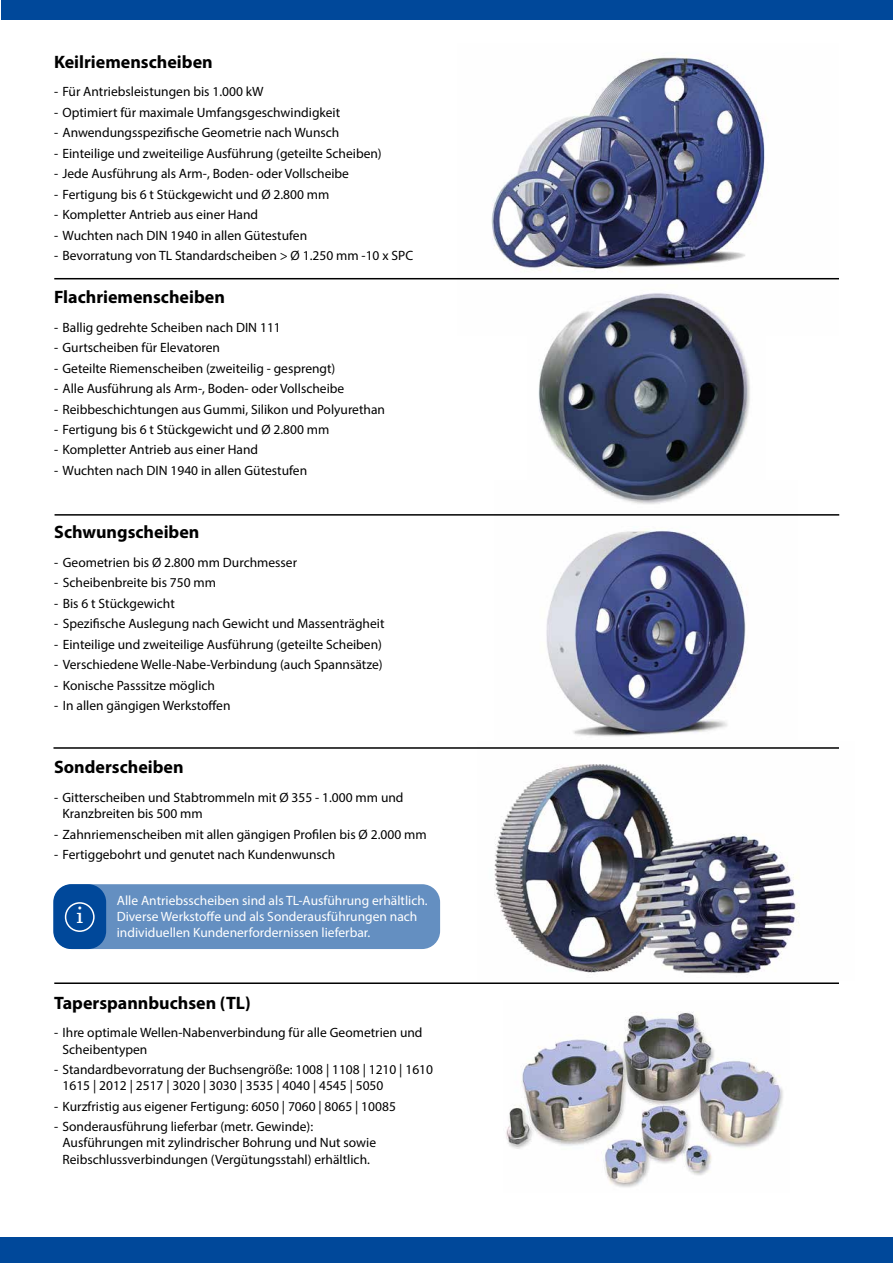
<style>
.page{position:relative;width:893px;height:1263px;background:#fff}
.page>*{position:absolute;margin:0;border:0;box-sizing:border-box;transform-origin:0 0}
.t1{font:24px "Javanese Text";color:#fff}
.t2{font:700 18px "Myriad Pro";color:#000}
.t3{font:13.5px/16.2px "Myriad Pro";color:#000}
.t4{font:13.5px/16.2px "Myriad Pro";color:#fff}
</style>
<div class="page">
<div style="left:1px;top:0;width:892px;height:20px;background:#00489a"></div>
<div style="left:0;top:1237px;width:893px;height:26px;background:#00489a"></div>
<img style="left:546px;top:529px;width:201px;height:208px">
<img style="left:457px;top:57px;width:381px;height:223px">
<img style="left:538px;top:293px;width:212px;height:211px">
<img style="left:506px;top:1012px;width:277px;height:175px">
<img style="left:494px;top:764px;width:306px;height:210px">
<div style="left:54px;top:884px;width:386px;height:65px;background:#648fc1;border-radius:18px"></div>
<div style="left:53px;top:884px;width:53px;height:65px;background:#00489a;border-radius:18px"></div>
<div style="left:65px;top:902px;width:30px;height:30px;border:2px solid #fff;border-radius:50%"></div>
<hr style="left:54px;top:278px;width:785px;height:1px;background:#000">
<hr style="left:55px;top:514px;width:784px;height:2px;background:#000">
<hr style="left:53px;top:747px;width:786px;height:2px;background:#000">
<hr style="left:54px;top:982px;width:785px;height:2px;background:#000">
<h2 class="t2" style="left:54px;top:50px;width:160px">Keilriemenscheiben</h2>
<p class="t3" style="left:54px;top:84px;width:211px">- Für Antriebsleistungen bis 1.000 kW</p>
<p class="t3" style="left:54px;top:104px;width:288px">- Optimiert für maximale Umfangsgeschwindigkeit</p>
<p class="t3" style="left:54px;top:125px;width:287px">- Anwendungsspezifische Geometrie nach Wunsch</p>
<p class="t3" style="left:54px;top:145px;width:329px">- Einteilige und zweiteilige Ausführung (geteilte Scheiben)</p>
<p class="t3" style="left:54px;top:165px;width:297px">- Jede Ausführung als Arm-, Boden- oder Vollscheibe</p>
<p class="t3" style="left:54px;top:186px;width:277px">- Fertigung bis 6 t Stückgewicht und Ø 2.800 mm</p>
<p class="t3" style="left:54px;top:206px;width:206px">- Kompletter Antrieb aus einer Hand</p>
<p class="t3" style="left:54px;top:227px;width:255px">- Wuchten nach DIN 1940 in allen Gütestufen</p>
<p class="t3" style="left:54px;top:247px;width:361px">- Bevorratung von TL Standardscheiben &gt; Ø 1.250 mm -10 x SPC</p>
<h2 class="t2" style="left:54px;top:285px;width:172px">Flachriemenscheiben</h2>
<p class="t3" style="left:54px;top:319px;width:228px">- Ballig gedrehte Scheiben nach DIN 111</p>
<p class="t3" style="left:54px;top:339px;width:167px">- Gurtscheiben für Elevatoren</p>
<p class="t3" style="left:54px;top:360px;width:283px">- Geteilte Riemenscheiben (zweiteilig - gesprengt)</p>
<p class="t3" style="left:54px;top:380px;width:292px">- Alle Ausführung als Arm-, Boden- oder Vollscheibe</p>
<p class="t3" style="left:54px;top:401px;width:333px">- Reibbeschichtungen aus Gummi, Silikon und Polyurethan</p>
<p class="t3" style="left:54px;top:421px;width:277px">- Fertigung bis 6 t Stückgewicht und Ø 2.800 mm</p>
<p class="t3" style="left:54px;top:442px;width:206px">- Kompletter Antrieb aus einer Hand</p>
<p class="t3" style="left:54px;top:462px;width:255px">- Wuchten nach DIN 1940 in allen Gütestufen</p>
<h2 class="t2" style="left:54px;top:520px;width:147px">Schwungscheiben</h2>
<p class="t3" style="left:54px;top:554px;width:244px">- Geometrien bis Ø 2.800 mm Durchmesser</p>
<p class="t3" style="left:54px;top:575px;width:163px">- Scheibenbreite bis 750 mm</p>
<p class="t3" style="left:54px;top:595px;width:122px">- Bis 6 t Stückgewicht</p>
<p class="t3" style="left:54px;top:615px;width:332px">- Spezifische Auslegung nach Gewicht und Massenträgheit</p>
<p class="t3" style="left:54px;top:636px;width:329px">- Einteilige und zweiteilige Ausführung (geteilte Scheiben)</p>
<p class="t3" style="left:54px;top:656px;width:330px">- Verschiedene Welle-Nabe-Verbindung (auch Spannsätze)</p>
<p class="t3" style="left:54px;top:677px;width:162px">- Konische Passsitze möglich</p>
<p class="t3" style="left:54px;top:697px;width:178px">- In allen gängigen Werkstoffen</p>
<h2 class="t2" style="left:54px;top:755px;width:131px">Sonderscheiben</h2>
<p class="t3" style="left:63px;top:789px;width:343px;text-indent:-9px">- Gitterscheiben und Stabtrommeln mit Ø 355 - 1.000 mm und<br>Kranzbreiten bis 500 mm</p>
<p class="t3" style="left:54px;top:826px;width:374px">- Zahnriemenscheiben mit allen gängigen Profilen bis Ø 2.000 mm</p>
<p class="t3" style="left:54px;top:846px;width:283px">- Fertiggebohrt und genutet nach Kundenwunsch</p>
<h1 class="t1" style="left:77px;top:901px;width:8px">i</h1>
<p class="t4" style="left:117px;top:892px;width:312px">Alle Antriebsscheiben sind als TL-Ausführung erhältlich.<br>Diverse Werkstoffe und als Sonderausführungen nach individuellen Kundenerfordernissen lieferbar.</p>
<h2 class="t2" style="left:54px;top:991px;width:198px">Taperspannbuchsen (TL)</h2>
<p class="t3" style="left:63px;top:1024px;width:362px;text-indent:-9px">- Ihre optimale Wellen-Nabenverbindung für alle Geometrien und<br>Scheibentypen</p>
<p class="t3" style="left:63px;top:1061px;width:372px;text-indent:-9px">- Standardbevorratung der Buchsengröße: 1008 | 1108 | 1210 | 1610<br>1615 | 2012 | 2517 | 3020 | 3030 | 3535 | 4040 | 4545 | 5050</p>
<p class="t3" style="left:54px;top:1098px;width:343px">- Kurzfristig aus eigener Fertigung: 6050 | 7060 | 8065 | 10085</p>
<p class="t3" style="left:63px;top:1118px;width:315px;text-indent:-9px">- Sonderausführung lieferbar (metr. Gewinde):<br>Ausführungen mit zylindrischer Bohrung und Nut sowie<br>Reibschlussverbindungen (Vergütungsstahl) erhältlich.</p>
</div>
